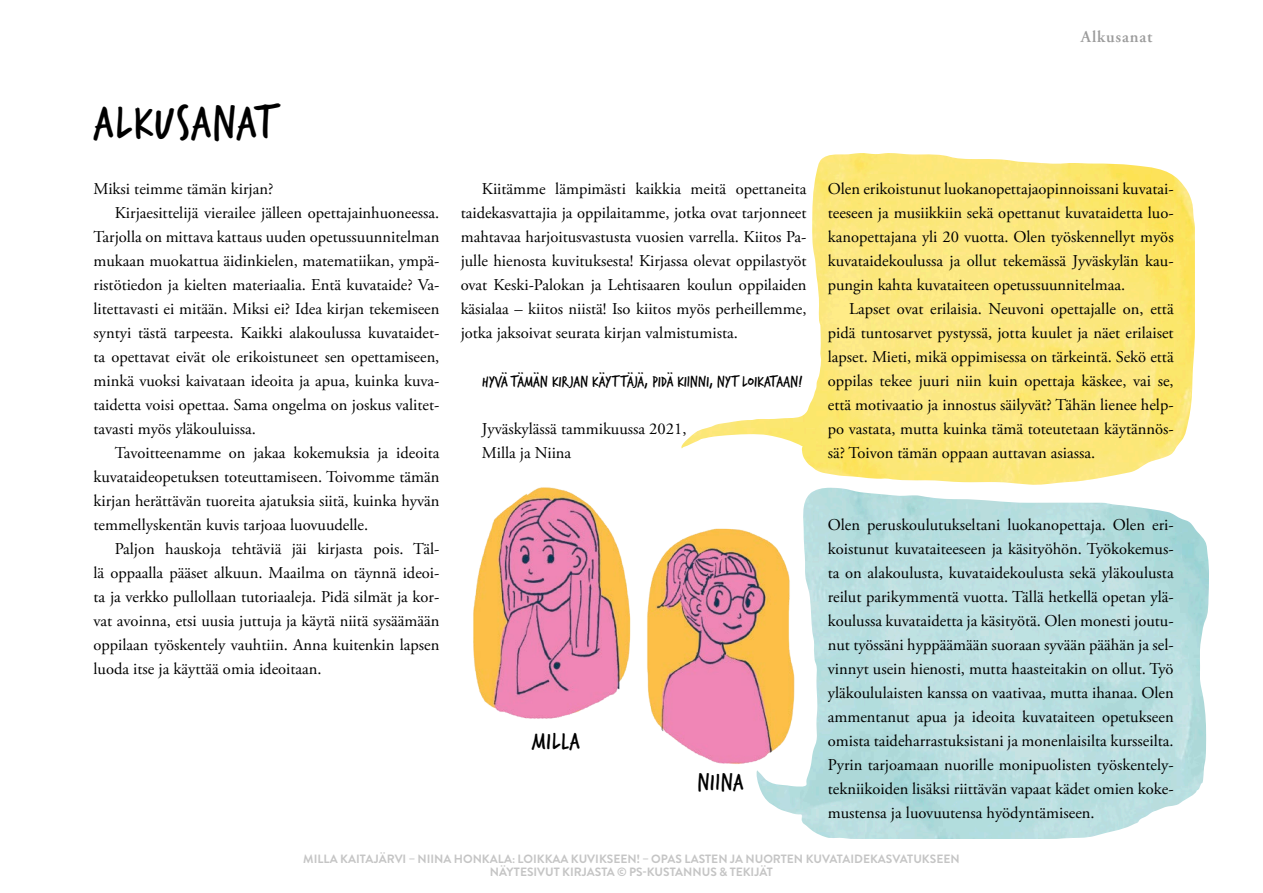
<style>
.page{position:relative;width:1263px;height:893px;background:#fff}
.page>*{position:absolute;margin:0;border:0;box-sizing:border-box;transform-origin:0 0}
.t1{font:49.5px "Verveine";letter-spacing:.01em;color:#000}
.t2{font:25.5px "Verveine";letter-spacing:.01em;color:#000}
.t3{font:16.5px/24px "Adobe Garamond Pro";color:#000;text-align:justify}
.t4{font:16.5px "Verveine";letter-spacing:-.01em;color:#000}
.t5{font:600 16.5px "Adobe Garamond Pro";letter-spacing:.05em;color:#9c9c9c}
.t6{font:700 12px/13.5px "Brandon Grotesque";color:#c5c5c5;text-align:center}
</style>
<div class="page">
<img style="left:756px;top:488px;width:453px;height:351px">
<img style="left:681px;top:153px;width:514px;height:332px">
<img style="left:473px;top:487px;width:158px;height:232px">
<img style="left:647px;top:526px;width:155px;height:241px">
<p class="t5" style="left:1081px;top:27px;width:73px">Alkusanat</p>
<p class="t1" style="left:94px;top:88px;width:189px">ALKUSANAT</p>
<p class="t3" style="left:94px;top:177px;width:181px">Miksi teimme tämän kirjan?</p>
<p class="t3" style="left:115px;top:201px;width:326px">Kirjaesittelijä vierailee jälleen opettajainhuoneessa.</p>
<p class="t3" style="left:94px;top:225px;width:347px">Tarjolla on mittava kattaus uuden opetussuunnitelman</p>
<p class="t3" style="left:94px;top:249px;width:347px">mukaan muokattua äidinkielen, matematiikan, ympä-</p>
<p class="t3" style="left:94px;top:273px;width:347px">ristötiedon ja kielten materiaalia. Entä kuvataide? Va-</p>
<p class="t3" style="left:94px;top:297px;width:347px">litettavasti ei mitään. Miksi ei? Idea kirjan tekemiseen</p>
<p class="t3" style="left:94px;top:321px;width:347px">syntyi tästä tarpeesta. Kaikki alakoulussa kuvataidet-</p>
<p class="t3" style="left:94px;top:345px;width:347px">ta opettavat eivät ole erikoistuneet sen opettamiseen,</p>
<p class="t3" style="left:94px;top:369px;width:347px">minkä vuoksi kaivataan ideoita ja apua, kuinka kuva-</p>
<p class="t3" style="left:94px;top:393px;width:347px">taidetta voisi opettaa. Sama ongelma on joskus valitet-</p>
<p class="t3" style="left:94px;top:417px;width:164px">tavasti myös yläkouluissa.</p>
<p class="t3" style="left:115px;top:441px;width:326px">Tavoitteenamme on jakaa kokemuksia ja ideoita</p>
<p class="t3" style="left:94px;top:465px;width:347px">kuvataideopetuksen toteuttamiseen. Toivomme tämän</p>
<p class="t3" style="left:94px;top:489px;width:347px">kirjan herättävän tuoreita ajatuksia siitä, kuinka hyvän</p>
<p class="t3" style="left:94px;top:513px;width:276px">temmellyskentän kuvis tarjoaa luovuudelle.</p>
<p class="t3" style="left:115px;top:537px;width:326px">Paljon hauskoja tehtäviä jäi kirjasta pois. Täl-</p>
<p class="t3" style="left:94px;top:561px;width:347px">lä oppaalla pääset alkuun. Maailma on täynnä ideoi-</p>
<p class="t3" style="left:94px;top:585px;width:347px">ta ja verkko pullollaan tutoriaaleja. Pidä silmät ja kor-</p>
<p class="t3" style="left:94px;top:609px;width:347px">vat avoinna, etsi uusia juttuja ja käytä niitä sysäämään</p>
<p class="t3" style="left:94px;top:633px;width:347px">oppilaan työskentely vauhtiin. Anna kuitenkin lapsen</p>
<p class="t3" style="left:94px;top:657px;width:230px">luoda itse ja käyttää omia ideoitaan.</p>
<p class="t3" style="left:461px;top:177px;width:347px;text-indent:21px">Kiitämme lämpimästi kaikkia meitä opettaneita taidekasvattajia ja oppilaitamme, jotka ovat tarjonneet mahtavaa harjoitusvastusta vuosien varrella. Kiitos Pa&shy;julle hienosta kuvituksesta! Kirjassa olevat oppilastyöt ovat Keski-Palokan ja Lehtisaaren koulun oppilaiden käsialaa – kiitos niistä! Iso kiitos myös perheillemme, jotka jaksoivat seurata kirjan valmistumista.</p>
<p class="t4" style="left:482px;top:370px;width:322px">HYVÄ TÄMÄN KIRJAN KÄYTTÄJÄ, PIDÄ KIINNI, NYT LOIKATAAN!</p>
<p class="t3" style="left:482px;top:417px;width:206px">Jyväskylässä tammikuussa 2021,<br>Milla ja Niina</p>
<p class="t2" style="left:532px;top:723px;width:50px">MILLA</p>
<p class="t2" style="left:697px;top:765px;width:48px">NIINA</p>
<p class="t3" style="left:828px;top:177px;width:347px">Olen erikoistunut luokanopettajaopinnoissani kuvatai-</p>
<p class="t3" style="left:828px;top:201px;width:347px">teeseen ja musiikkiin sekä opettanut kuvataidetta luo-</p>
<p class="t3" style="left:828px;top:225px;width:347px">kanopettajana yli 20 vuotta. Olen työskennellyt myös</p>
<p class="t3" style="left:828px;top:249px;width:347px">kuvataidekoulussa ja ollut tekemässä Jyväskylän kau-</p>
<p class="t3" style="left:828px;top:273px;width:299px">pungin kahta kuvataiteen opetussuunnitelmaa.</p>
<p class="t3" style="left:849px;top:297px;width:326px">Lapset ovat erilaisia. Neuvoni opettajalle on, että</p>
<p class="t3" style="left:828px;top:321px;width:347px">pidä tuntosarvet pystyssä, jotta kuulet ja näet erilaiset</p>
<p class="t3" style="left:828px;top:345px;width:347px">lapset. Mieti, mikä oppimisessa on tärkeintä. Sekö että</p>
<p class="t3" style="left:828px;top:369px;width:347px">oppilas tekee juuri niin kuin opettaja käskee, vai se,</p>
<p class="t3" style="left:828px;top:393px;width:347px">että motivaatio ja innostus säilyvät? Tähän lienee help-</p>
<p class="t3" style="left:828px;top:417px;width:347px">po vastata, mutta kuinka tämä toteutetaan käytännös-</p>
<p class="t3" style="left:828px;top:441px;width:269px">sä? Toivon tämän oppaan auttavan asiassa.</p>
<p class="t3" style="left:828px;top:513px;width:347px">Olen peruskoulutukseltani luokanopettaja. Olen eri&shy;koistunut kuvataiteeseen ja käsityöhön. Työkokemus&shy;ta on alakoulusta, kuvataidekoulusta sekä yläkoulusta reilut parikymmentä vuotta. Tällä hetkellä opetan ylä&shy;koulussa kuvataidetta ja käsityötä. Olen monesti joutu&shy;nut työssäni hyppäämään suoraan syvään päähän ja sel&shy;vinnyt usein hienosti, mutta haasteitakin on ollut. Työ yläkoululaisten kanssa on vaativaa, mutta ihanaa. Olen ammentanut apua ja ideoita kuvataiteen opetukseen omista taideharrastuksistani ja monenlaisilta kursseilta.<br>Pyrin tarjoamaan nuorille monipuolisten työskentely&shy;tekniikoiden lisäksi riittävän vapaat kädet omien koke&shy;mustensa ja luovuutensa hyödyntämiseen.</p>
<p class="t6" style="left:303px;top:852px;width:658px">MILLA KAITAJÄRVI – NIINA HONKALA: LOIKKAA KUVIKSEEN! – OPAS LASTEN JA NUORTEN KUVATAIDEKASVATUKSEEN<br>NÄYTESIVUT KIRJASTA © PS-KUSTANNUS &amp; TEKIJÄT</p>
</div>
